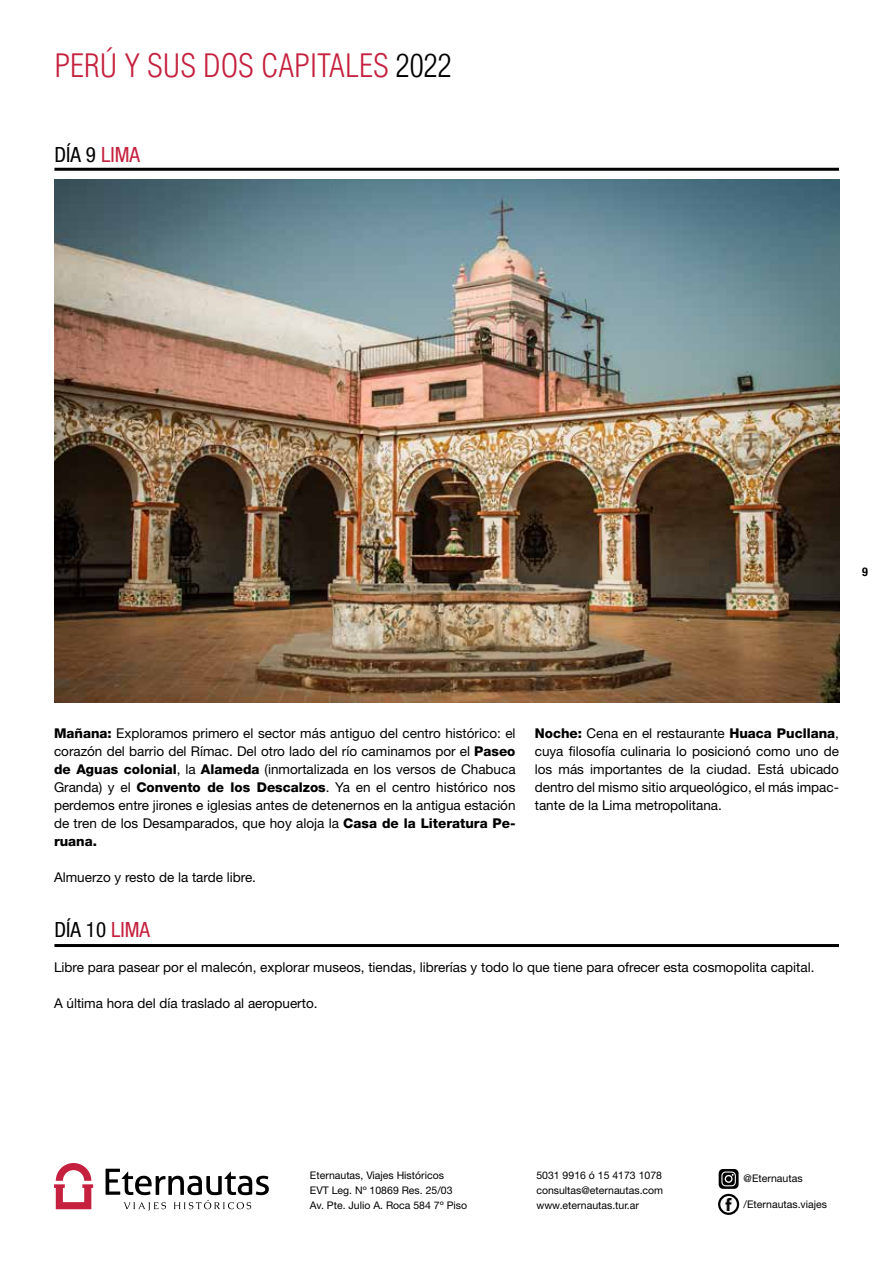
<style>
.page{position:relative;width:893px;height:1263px;background:#fff}
.page>*{position:absolute;margin:0;border:0;box-sizing:border-box;transform-origin:0 0}
.t1{font:300 condensed 31.5px "Helvetica LT Std";color:#c5203d}
.t2{font:condensed 21px "Helvetica Neue";color:#000}
.t3{font:13.5px/18px "Helvetica Neue";color:#000;text-align:justify}
.t4{font:700 condensed 12px "Helvetica Neue";color:#000}
.t5{font:10.5px/15px "Helvetica Neue";color:#000}
.s1{color:#000}
.s2{color:#c5203d}
.s3{font-weight:800}
</style>
<div class="page">
<svg style="left:54px;top:1163px;width:39px;height:46px"></svg>
<svg style="left:106px;top:1169px;width:163px;height:42px"></svg>
<svg style="left:723px;top:1198px;width:12px;height:12px"></svg>
<div style="left:718px;top:1194px;width:21px;height:21px;border:2px solid #000;border-radius:50%"></div>
<svg style="left:719px;top:1169px;width:20px;height:20px"></svg>
<img style="left:54px;top:180px;width:785px;height:522px">
<hr style="left:54px;top:168px;width:785px;height:3px;background:#000">
<hr style="left:54px;top:944px;width:785px;height:3px;background:#000">
<h1 class="t1" style="left:54px;top:46px;width:399px">PERÚ Y SUS DOS CAPITALES <span class="s1">2022</span></h1>
<h2 class="t2" style="left:54px;top:142px;width:87px">DÍA 9 <span class="s2">LIMA</span></h2>
<p class="t4" style="left:862px;top:564px;width:7px">9</p>
<p class="t3" style="left:54px;top:724px;width:463px"><span class="s3">Mañana:</span> Exploramos primero el sector más antiguo del centro histórico: el corazón del barrio del Rímac. Del otro lado del río caminamos por el <span class="s3">Paseo de Aguas colonial</span>, la <span class="s3">Alameda</span> (inmortalizada en los versos de Chabuca Granda) y el <span class="s3">Convento de los Descalzos</span>. Ya en el centro histórico nos perdemos entre jirones e iglesias antes de detenernos en la antigua estación de tren de los Desamparados, que hoy aloja la <span class="s3">Casa de la Literatura Pe&shy;ruana.</span></p>
<p class="t3" style="left:54px;top:868px;width:204px">Almuerzo y resto de la tarde libre.</p>
<h2 class="t2" style="left:54px;top:918px;width:97px">DÍA 10 <span class="s2">LIMA</span></h2>
<p class="t3" style="left:535px;top:724px;width:306px"><span class="s3">Noche:</span> Cena en el restaurante <span class="s3">Huaca Pucllana</span>, cuya filosofía culinaria lo posicionó como uno de los más importantes de la ciudad. Está ubicado dentro del mismo sitio arqueológico, el más impac&shy;tante de la Lima metropolitana.</p>
<p class="t3" style="left:54px;top:958px;width:762px">Libre para pasear por el malecón, explorar museos, tiendas, librerías y todo lo que tiene para ofrecer esta cosmopolita capital.</p>
<p class="t3" style="left:54px;top:994px;width:265px">A última hora del día traslado al aeropuerto.</p>
<p class="t5" style="left:310px;top:1168px;width:159px">Eternautas, Viajes Históricos<br>EVT Leg. Nº 10869 Res. 25/03<br>Av. Pte. Julio A. Roca 584 7º Piso</p>
<p class="t5" style="left:536px;top:1168px;width:128px;text-align:justify">5031 9916 ó 15 4173 1078 consultas@eternautas.com www.eternautas.tur.ar</p>
<p class="t5" style="left:744px;top:1171px;width:60px">@Eternautas</p>
<p class="t5" style="left:744px;top:1196px;width:85px">/Eternautas.viajes</p>
</div>
